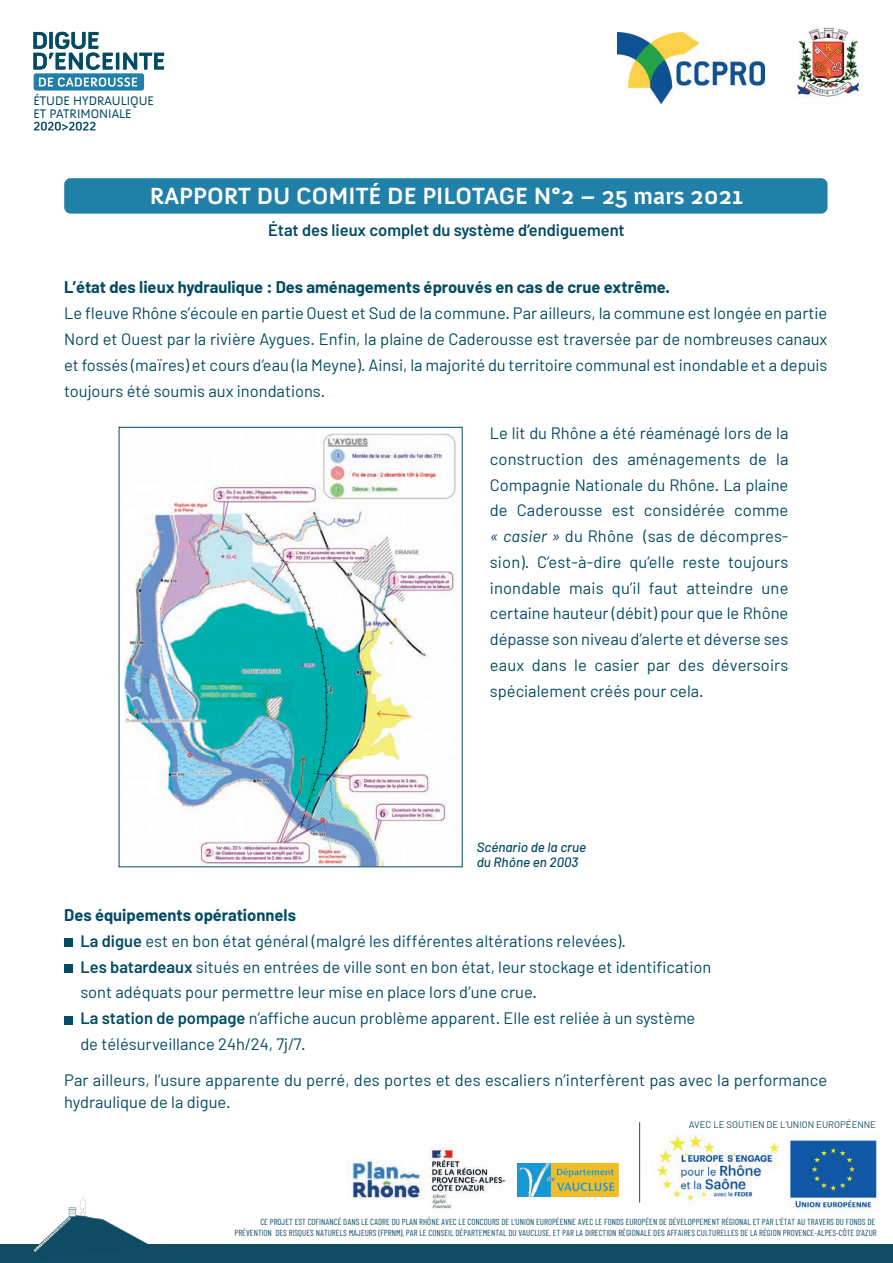
<style>
.page{position:relative;width:893px;height:1263px;background:#fff}
.page>*{position:absolute;margin:0;border:0;box-sizing:border-box;transform-origin:0 0}
.t1{font:700 24px "Anivers";color:#fff}
.t2{font:16.5px/25.8px "Barlow";color:#024b63}
.t3{font:700 16.5px "Barlow";color:#024b63}
.t4{font:600 16.5px "Barlow";color:#024b63}
.t5{font:italic 500 13.5px/15px "Barlow";color:#004b63}
.t6{font:12.75px "Anivers";color:#024b63}
.t7{font:9.6px "Barlow";color:#134d64}
.t8{font:8.85px/10.5px "Barlow Condensed";color:#134d64;text-align:right}
.s1{font-style:italic}
.s2{font-weight:600}
</style>
<div class="page">
<img style="left:618px;top:33px;width:147px;height:71px">
<img style="left:796px;top:27px;width:63px;height:70px">
<div style="left:34px;top:73px;width:110px;height:18px;background:#2180a7;border-radius:3px"></div>
<svg style="left:39px;top:77px;width:98px;height:10px"></svg>
<svg style="left:33px;top:32px;width:131px;height:38px"></svg>
<svg style="left:34px;top:122px;width:62px;height:9px"></svg>
<div style="left:64px;top:178px;width:763px;height:36px;background:#2180a7;border-radius:6px"></div>
<img style="left:124px;top:434px;width:333px;height:431px">
<div style="left:64px;top:939px;width:8px;height:8px;background:#024b63"></div>
<div style="left:64px;top:964px;width:8px;height:9px;background:#024b63"></div>
<div style="left:64px;top:1016px;width:8px;height:8px;background:#024b63"></div>
<div style="left:0;top:1245px;width:893px;height:18px;background:#134d64"></div>
<svg style="left:33px;top:1197px;width:166px;height:55px"></svg>
<img style="left:347px;top:1159px;width:76px;height:40px">
<img style="left:517px;top:1163px;width:101px;height:34px">
<img style="left:788px;top:1138px;width:91px;height:74px">
<img style="left:651px;top:1135px;width:129px;height:71px">
<hr style="left:639px;top:1122px;width:1px;height:80px;background:#134d64">
<img style="left:429px;top:1148px;width:78px;height:61px">
<p class="t6" style="left:33px;top:93px;width:122px">ÉTUDE HYDRAULIQUE</p>
<p class="t6" style="left:33px;top:106px;width:100px">ET PATRIMONIALE</p>
<p class="t1" style="left:150px;top:182px;width:595px">RAPPORT DU COMITÉ DE PILOTAGE N°2 – 25 mars 2021</p>
<p class="t4" style="left:268px;top:220px;width:358px">État des lieux complet du système d’endiguement</p>
<p class="t3" style="left:64px;top:277px;width:607px">L’état des lieux hydraulique : Des aménagements éprouvés en cas de crue extrême.</p>
<p class="t2" style="left:64px;top:300px;width:765px;text-align:justify">Le fleuve Rhône s’écoule en partie Ouest et Sud de la commune. Par ailleurs, la commune est longée en partie Nord et Ouest par la rivière Aygues. Enfin, la plaine de Caderousse est traversée par de nombreuses canaux et fossés (maïres) et cours d’eau (la Meyne). Ainsi, la majorité du territoire communal est inondable et a depuis toujours été soumis aux inondations.</p>
<p class="t2" style="left:490px;top:419px;width:300px;text-align:justify">Le lit du Rhône a été réaménagé lors de la construction des aménagements de la Compagnie Nationale du Rhône. La plaine de Caderousse est considérée comme <span class="s1">« casier »</span> du Rhône (sas de décompres&shy;sion). C’est-à-dire qu’elle reste toujours inondable mais qu’il faut atteindre une certaine hauteur (débit) pour que le Rhône dépasse son niveau d’alerte et déverse ses eaux dans le casier par des déversoirs spécialement créés pour cela.</p>
<p class="t5" style="left:477px;top:839px;width:111px">Scénario de la crue du Rhône en 2003</p>
<p class="t3" style="left:64px;top:904px;width:233px">Des équipements opérationnels</p>
<p class="t2" style="left:80px;top:927px;width:547px"><span class="s2">La digue</span> est en bon état général (malgré les différentes altérations relevées).</p>
<p class="t2" style="left:80px;top:953px;width:633px"><span class="s2">Les batardeaux</span> situés en entrées de ville sont en bon état, leur stockage et identification sont adéquats pour permettre leur mise en place lors d’une crue.</p>
<p class="t2" style="left:80px;top:1005px;width:617px"><span class="s2">La station de pompage</span> n’affiche aucun problème apparent. Elle est reliée à un système de télésurveillance 24h/24, 7j/7.</p>
<p class="t2" style="left:64px;top:1067px;width:765px;line-height:22.8px">Par ailleurs, l’usure apparente du perré, des portes et des escaliers n’interfèrent pas avec la performance hydraulique de la digue.</p>
<p class="t7" style="left:689px;top:1119px;width:188px">AVEC LE SOUTIEN DE L’UNION EUROPÉENNE</p>
<p class="t8" style="left:234px;top:1217px;width:644px">CE PROJET EST COFINANCÉ DANS LE CADRE DU PLAN RHÔNE AVEC LE CONCOURS DE L’UNION EUROPÉENNE AVEC LE FONDS EUROPÉEN DE DÉVELOPPEMENT RÉGIONAL ET PAR L’ÉTAT AU TRAVERS DU FONDS DE<br>PRÉVENTION DES RISQUES NATURELS MAJEURS (FPRNM), PAR LE CONSEIL DÉPARTEMENTAL DU VAUCLUSE, ET PAR LA DIRECTION RÉGIONALE DES AFFAIRES CULTURELLES DE LA RÉGION PROVENCE-ALPES-CÔTE D’AZUR</p>
</div>
